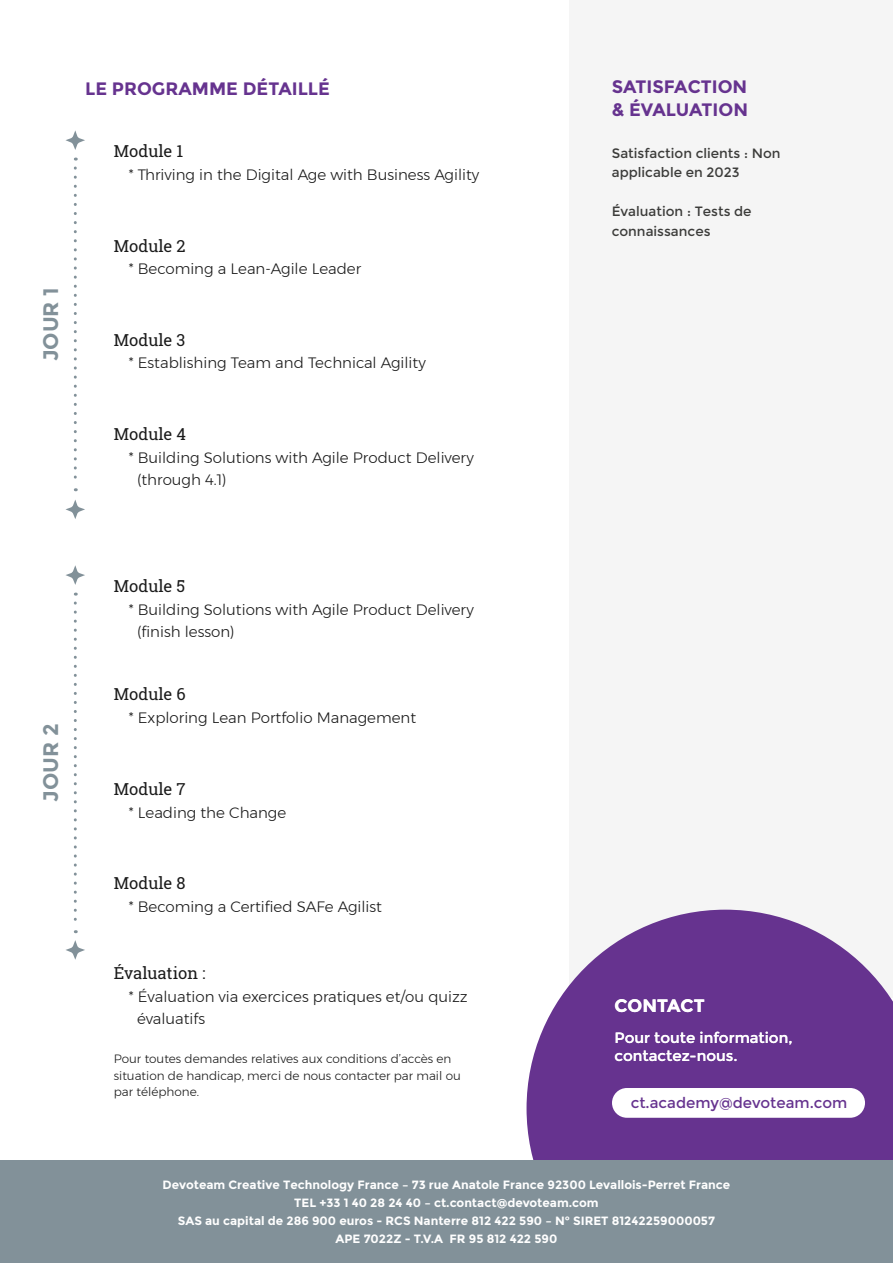
<style>
.page{position:relative;width:893px;height:1263px;background:#fff}
.page>*{position:absolute;margin:0;border:0;box-sizing:border-box;transform-origin:0 0}
.t1{font:700 21px "Montserrat";color:#829199}
.Titre_Paragraphe_vio{font:700 18px/22.5px "Montserrat";color:#66338f}
.t2{font:700 18px "Montserrat";color:#fff}
.t3{font:16.5px "Roboto Slab";color:#1a1a1a}
.t4{font:300 15px/22.5px "Montserrat";color:#1a1a1a}
.t5{font:15px/18px "Montserrat";color:#fff}
.t6{font:15px "Montserrat";color:#66338f}
.t7{font:13.5px/19.5px "Montserrat";color:#3c3c3a}
.texte_bas_de_page_2{font:700 12px "Montserrat";color:#fefefe}
.t8{font:300 12px "Montserrat";color:#1a1a1a}
</style>
<div class="page">
<div style="left:569px;top:0;width:324px;height:997px;background:#f5f5f5"></div>
<svg style="left:526px;top:910px;width:367px;height:250px;fill:#66338f"></svg>
<svg style="left:65px;top:130px;width:20px;height:20px"></svg>
<svg style="left:65px;top:565px;width:20px;height:20px"></svg>
<svg style="left:65px;top:500px;width:20px;height:19px"></svg>
<svg style="left:66px;top:940px;width:19px;height:20px"></svg>
<svg style="left:74px;top:168px;width:3px;height:323px"></svg>
<svg style="left:74px;top:603px;width:3px;height:330px"></svg>
<div style="left:0;top:1160px;width:893px;height:103px;background:#829199"></div>
<div style="left:612px;top:1088px;width:253px;height:30px;background:#fff;border-radius:15px"></div>
<p class="t1" style="left:38px;top:361px;width:76px;rotate:-90deg">JOUR 1</p>
<p class="Titre_Paragraphe_vio" style="left:85px;top:78px;width:246px">LE PROGRAMME DÉTAILLÉ</p>
<p class="t3" style="left:114px;top:140px;width:71px">Module 1</p>
<p class="t4" style="left:129px;top:163px;width:352px">* Thriving in the Digital Age with Business Agility</p>
<p class="t3" style="left:114px;top:234px;width:73px">Module 2</p>
<p class="t4" style="left:129px;top:257px;width:234px">* Becoming a Lean-Agile Leader</p>
<p class="t3" style="left:114px;top:329px;width:73px">Module 3</p>
<p class="t4" style="left:129px;top:352px;width:298px">* Establishing Team and Technical Agility</p>
<p class="t3" style="left:114px;top:423px;width:74px">Module 4</p>
<p class="t4" style="left:137px;top:446px;width:338px;text-indent:-8px">* Building Solutions with Agile Product Delivery (through 4.1)</p>
<p class="Titre_Paragraphe_vio" style="left:612px;top:76px;width:138px">SATISFACTION &amp; ÉVALUATION</p>
<p class="t7" style="left:612px;top:144px;width:170px">Satisfaction clients : Non applicable en 2023</p>
<p class="t7" style="left:612px;top:202px;width:141px">Évaluation : Tests de connaissances</p>
<p class="t1" style="left:38px;top:802px;width:80px;rotate:-90deg">JOUR 2</p>
<p class="t3" style="left:114px;top:575px;width:73px">Module 5</p>
<p class="t4" style="left:137px;top:598px;width:338px;text-indent:-8px">* Building Solutions with Agile Product Delivery (finish lesson)</p>
<p class="t3" style="left:114px;top:683px;width:73px">Module 6</p>
<p class="t4" style="left:129px;top:706px;width:289px">* Exploring Lean Portfolio Management</p>
<p class="t3" style="left:114px;top:778px;width:73px">Module 7</p>
<p class="t4" style="left:129px;top:801px;width:159px">* Leading the Change</p>
<p class="t3" style="left:114px;top:872px;width:73px">Module 8</p>
<p class="t4" style="left:129px;top:895px;width:255px">* Becoming a Certified SAFe Agilist</p>
<p class="t3" style="left:114px;top:962px;width:93px">Évaluation :</p>
<p class="t4" style="left:129px;top:985px;width:340px">* Évaluation via exercices pratiques et/ou quizz</p>
<p class="t4" style="left:137px;top:1007px;width:70px">évaluatifs</p>
<p class="t8" style="left:114px;top:1050px;width:339px">Pour toutes demandes relatives aux conditions d’accès en</p>
<p class="t8" style="left:114px;top:1066px;width:348px">situation de handicap, merci de nous contacter par mail ou</p>
<p class="t8" style="left:114px;top:1083px;width:87px">par téléphone.</p>
<p class="t2" style="left:615px;top:995px;width:92px">CONTACT</p>
<p class="t5" style="left:615px;top:1029px;width:180px">Pour toute information, contactez-nous.</p>
<p class="t6" style="left:631px;top:1093px;width:218px">ct.academy@devoteam.com</p>
<p class="texte_bas_de_page_2" style="left:163px;top:1178px;width:569px">Devoteam Creative Technology France – 73 rue Anatole France 92300 Levallois-Perret France</p>
<p class="texte_bas_de_page_2" style="left:294px;top:1196px;width:306px">TEL +33 1 40 28 24 40 – ct.contact@devoteam.com</p>
<p class="texte_bas_de_page_2" style="left:178px;top:1214px;width:539px">SAS au capital de 286 900 euros - RCS Nanterre 812 422 590 – N° SIRET 81242259000057</p>
<p class="texte_bas_de_page_2" style="left:336px;top:1232px;width:223px">APE 7022Z - T.V.A FR 95 812 422 590</p>
</div>
